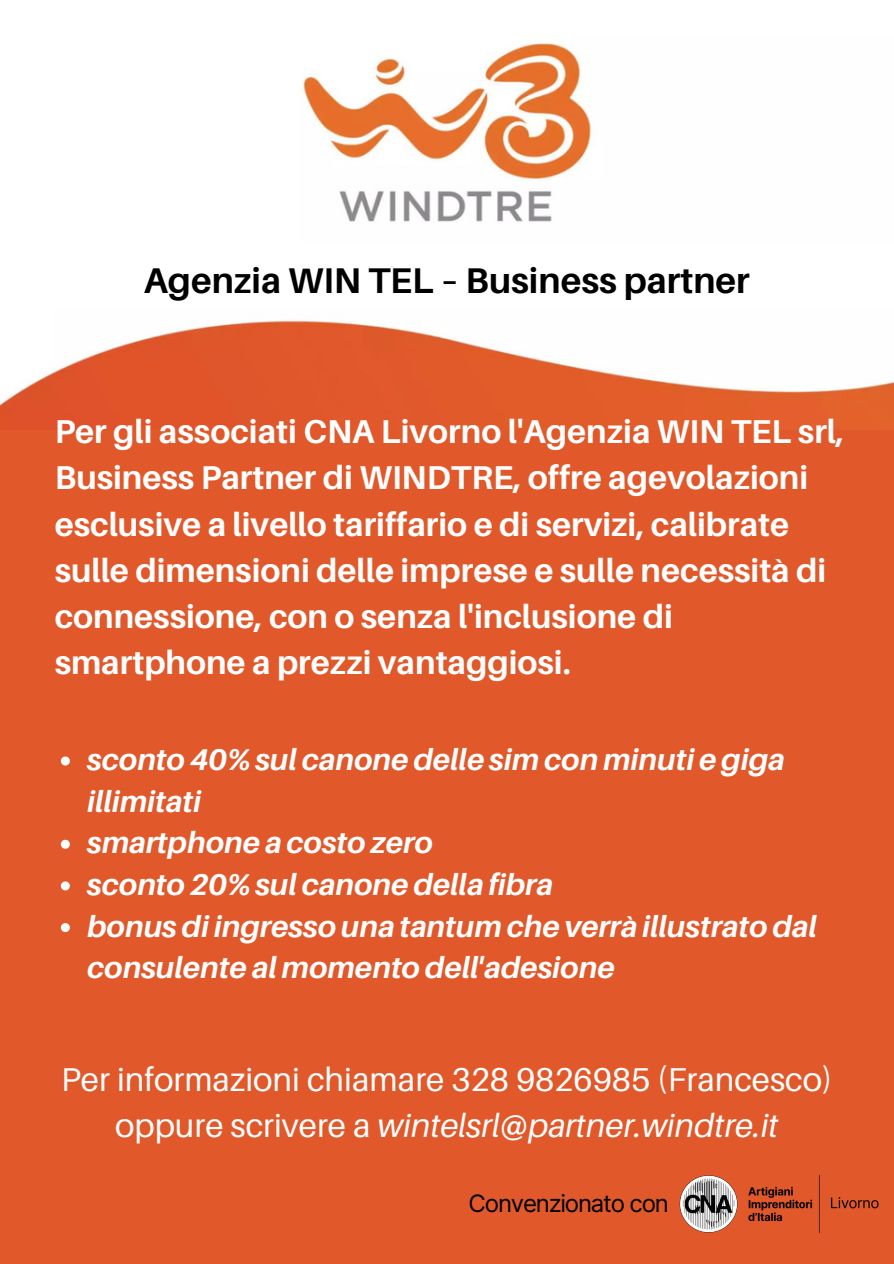
<style>
.page{position:relative;width:894px;height:1264px;background:#fff}
.page>*{position:absolute;margin:0;border:0;box-sizing:border-box;transform-origin:0 0}
.t1{font:700 35.7px "Aileron";color:#000}
.t2{font:700 33px/46.2px "Aileron";color:#fff}
.t3{font:33px/46.2px "Aileron";color:#fff;text-align:center}
.t4{font:italic 700 30px/41.7px "Aileron";color:#fff}
.t5{font:24px "Inter";letter-spacing:-.05em;color:#000}
.s1{font-style:italic}
</style>
<div class="page">
<div style="left:0;top:0;width:893px;height:1263px;background:#e1592b"></div>
<img style="left:0;top:308px;width:893px;height:107px">
<div style="left:0;top:0;width:893px;height:308px;background:#fff"></div>
<svg style="left:61px;top:756px;width:9px;height:9px"></svg>
<svg style="left:61px;top:839px;width:9px;height:9px"></svg>
<svg style="left:61px;top:881px;width:9px;height:9px"></svg>
<svg style="left:61px;top:923px;width:9px;height:9px"></svg>
<img style="left:303px;top:43px;width:289px;height:179px">
<img style="left:679px;top:1174px;width:200px;height:59px">
<p class="t1" style="left:144px;top:258px;width:607px">Agenzia WIN TEL – Business partner</p>
<p class="t2" style="left:55px;top:408px;width:790px">Per gli associati CNA Livorno l'Agenzia WIN TEL srl, Business Partner di WINDTRE, offre agevolazioni esclusive a livello tariffario e di servizi, calibrate sulle dimensioni delle imprese e sulle necessità di connessione, con o senza l'inclusione di smartphone a prezzi vantaggiosi.</p>
<h1 class="t4" style="left:87px;top:738px;width:699px">sconto 40% sul canone delle sim con minuti e giga illimitati</h1>
<p class="t4" style="left:87px;top:821px;width:347px">smartphone a costo zero</p>
<h1 class="t4" style="left:87px;top:863px;width:467px">sconto 20% sul canone della fibra</h1>
<p class="t4" style="left:87px;top:904px;width:731px">bonus di ingresso una tantum che verrà illustrato dal consulente al momento dell'adesione</p>
<p class="t3" style="left:61px;top:1055px;width:772px">Per informazioni chiamare 328 9826985 (Francesco) oppure scrivere a <span class="s1">wintelsrl@partner.windtre.it</span></p>
<h2 class="t5" style="left:468px;top:1189px;width:202px">Convenzionato con</h2>
</div>
